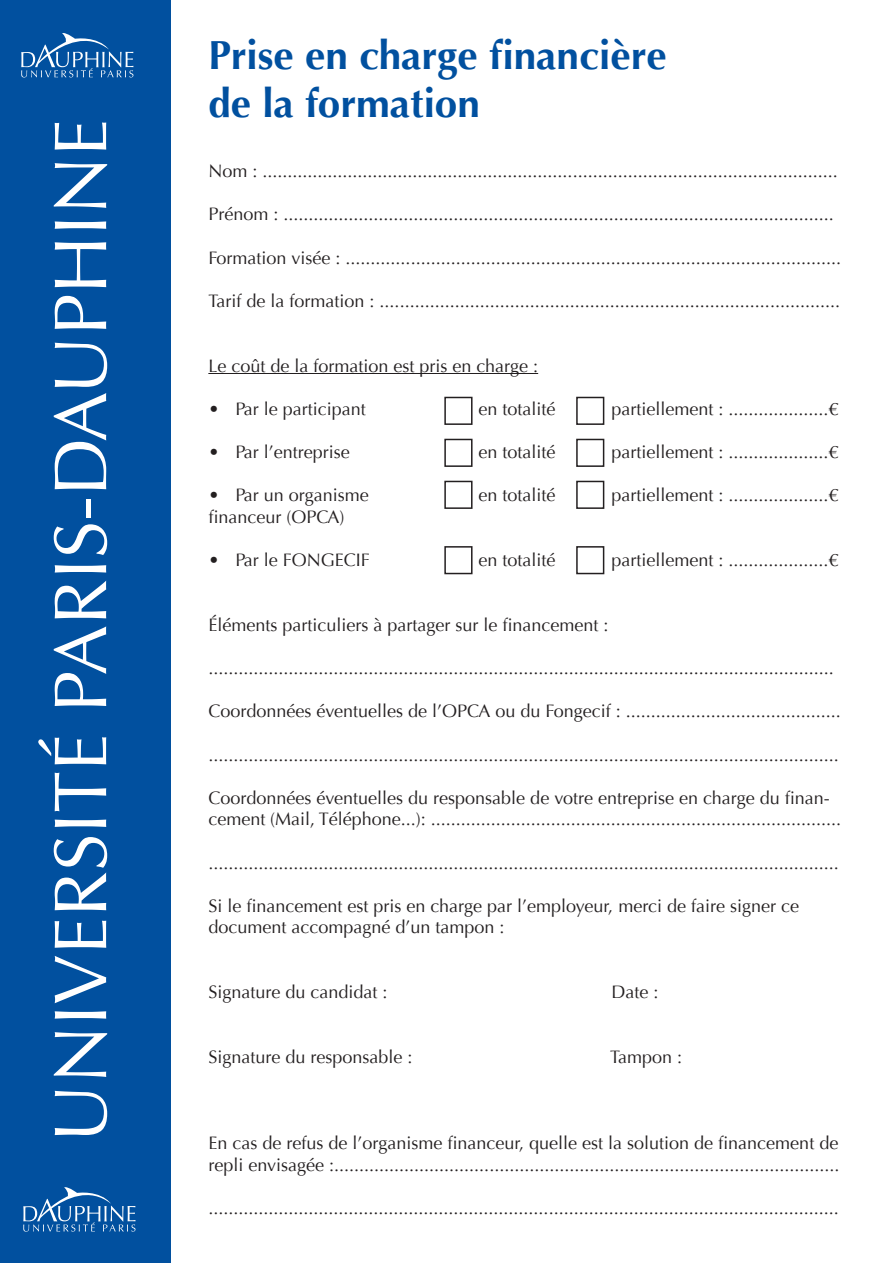
<style>
.page{position:relative;width:893px;height:1263px;background:#fff}
.page>*{position:absolute;margin:0;border:0;box-sizing:border-box;transform-origin:0 0}
.t1{font:75px "Optima";color:#fff}
.t2{font:700 40.5px "Optima";color:#01509f}
.t3{font:18px/21.6px "Optima";color:#231f20}
</style>
<div class="page">
<div style="left:0;top:0;width:170px;height:1263px;background:#01509f"></div>
<svg style="left:23px;top:1187px;width:113px;height:44px"></svg>
<svg style="left:21px;top:33px;width:112px;height:44px"></svg>
<hr style="left:208px;top:373px;width:330px;height:1px;background:#231f20">
<div style="left:444px;top:397px;width:28px;height:28px;border:2px solid #231f20"></div>
<div style="left:444px;top:439px;width:28px;height:28px;border:2px solid #231f20"></div>
<div style="left:444px;top:481px;width:28px;height:28px;border:2px solid #231f20"></div>
<div style="left:576px;top:397px;width:28px;height:28px;border:2px solid #231f20"></div>
<div style="left:576px;top:439px;width:28px;height:28px;border:2px solid #231f20"></div>
<div style="left:576px;top:481px;width:28px;height:28px;border:2px solid #231f20"></div>
<div style="left:444px;top:546px;width:28px;height:28px;border:2px solid #231f20"></div>
<div style="left:576px;top:546px;width:28px;height:28px;border:2px solid #231f20"></div>
<p class="t1" style="left:37px;top:1142px;width:1025px;rotate:-90deg">UNIVERSITÉ PARIS-DAUPHINE</p>
<p class="t2" style="left:208px;top:31px;width:460px">Prise en charge financière</p>
<p class="t2" style="left:208px;top:80px;width:273px">de la formation</p>
<p class="t3" style="left:208px;top:161px;width:631px">Nom : ...................................................................................................................</p>
<p class="t3" style="left:208px;top:204px;width:627px">Prénom : ..............................................................................................................</p>
<p class="t3" style="left:208px;top:247px;width:634px">Formation visée : ...................................................................................................</p>
<p class="t3" style="left:208px;top:290px;width:633px">Tarif de la formation : ............................................................................................</p>
<p class="t3" style="left:208px;top:355px;width:331px">Le coût de la formation est pris en charge :</p>
<p class="t3" style="left:208px;top:398px;width:159px">• Par le participant</p>
<p class="t3" style="left:478px;top:398px;width:79px">en totalité</p>
<p class="t3" style="left:611px;top:398px;width:229px">partiellement : ....................€</p>
<p class="t3" style="left:208px;top:441px;width:143px">• Par l’entreprise</p>
<p class="t3" style="left:478px;top:441px;width:79px">en totalité</p>
<p class="t3" style="left:611px;top:441px;width:229px">partiellement : ....................€</p>
<p class="t3" style="left:208px;top:485px;width:162px">• Par un organisme</p>
<p class="t3" style="left:478px;top:485px;width:79px">en totalité</p>
<p class="t3" style="left:611px;top:485px;width:229px">partiellement : ....................€</p>
<p class="t3" style="left:208px;top:506px;width:138px">financeur (OPCA)</p>
<p class="t3" style="left:208px;top:549px;width:163px">• Par le FONGECIF</p>
<p class="t3" style="left:478px;top:549px;width:79px">en totalité</p>
<p class="t3" style="left:611px;top:549px;width:229px">partiellement : ....................€</p>
<p class="t3" style="left:208px;top:614px;width:402px">Éléments particuliers à partager sur le financement :</p>
<p class="t3" style="left:208px;top:657px;width:627px">.............................................................................................................................</p>
<p class="t3" style="left:208px;top:701px;width:634px">Coordonnées éventuelles de l’OPCA ou du Fongecif : ...........................................</p>
<p class="t3" style="left:208px;top:744px;width:632px">..............................................................................................................................</p>
<p class="t3" style="left:208px;top:787px;width:634px">Coordonnées éventuelles du responsable de votre entreprise en charge du finan&shy;cement (Mail, Téléphone...): ..................................................................................</p>
<p class="t3" style="left:208px;top:852px;width:632px">..............................................................................................................................</p>
<p class="t3" style="left:208px;top:895px;width:592px">Si le financement est pris en charge par l’employeur, merci de faire signer ce document accompagné d’un tampon :</p>
<p class="t3" style="left:208px;top:981px;width:181px">Signature du candidat :</p>
<p class="t3" style="left:611px;top:981px;width:49px">Date :</p>
<p class="t3" style="left:208px;top:1046px;width:206px">Signature du responsable :</p>
<p class="t3" style="left:610px;top:1046px;width:74px">Tampon :</p>
<p class="t3" style="left:208px;top:1133px;width:633px">En cas de refus de l’organisme financeur, quelle est la solution de financement de repli envisagée :.....................................................................................................</p>
<p class="t3" style="left:208px;top:1197px;width:632px">..............................................................................................................................</p>
</div>
